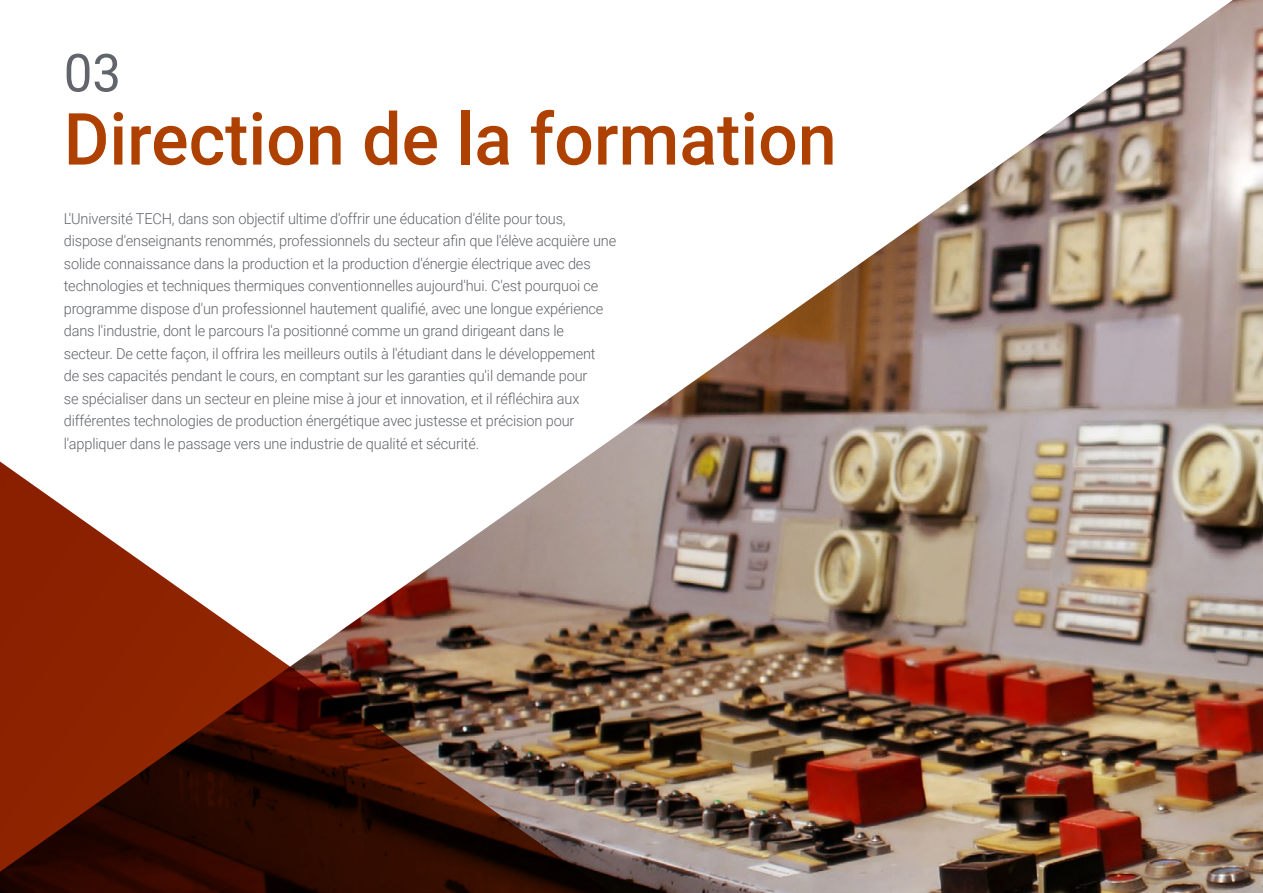
<style>
.page{position:relative;width:1263px;height:893px;background:#fff}
.page>*{position:absolute;margin:0;border:0;box-sizing:border-box;transform-origin:0 0}
.t1{font:500 72px "Roboto";color:#ae4000}
.t2{font:52.5px "Roboto";color:#61646a}
.t3{font:300 15px/22.5px "Roboto";letter-spacing:-.01em;color:#61646a}
</style>
<div class="page">
<img style="left:602px;top:0;width:661px;height:893px">
<svg style="left:0;top:446px;width:640px;height:447px"></svg>
<h2 class="t2" style="left:64px;top:36px;width:59px">03</h2>
<h1 class="t1" style="left:64px;top:89px;width:774px">Direction de la formation</h1>
<p class="t3" style="left:64px;top:207px;width:554px">L'Université TECH, dans son objectif ultime d'offrir une éducation d'élite pour tous, dispose d'enseignants renommés, professionnels du secteur afin que l'élève acquière une solide connaissance dans la production et la production d'énergie électrique avec des technologies et techniques thermiques conventionnelles aujourd'hui. C'est pourquoi ce programme dispose d'un professionnel hautement qualifié, avec une longue expérience dans l'industrie, dont le parcours l'a positionné comme un grand dirigeant dans le secteur. De cette façon, il offrira les meilleurs outils à l'étudiant dans le développement<br>de ses capacités pendant le cours, en comptant sur les garanties qu'il demande pour<br>se spécialiser dans un secteur en pleine mise à jour et innovation, et il réfléchira aux différentes technologies de production énergétique avec justesse et précision pour l'appliquer dans le passage vers une industrie de qualité et sécurité.</p>
</div>
